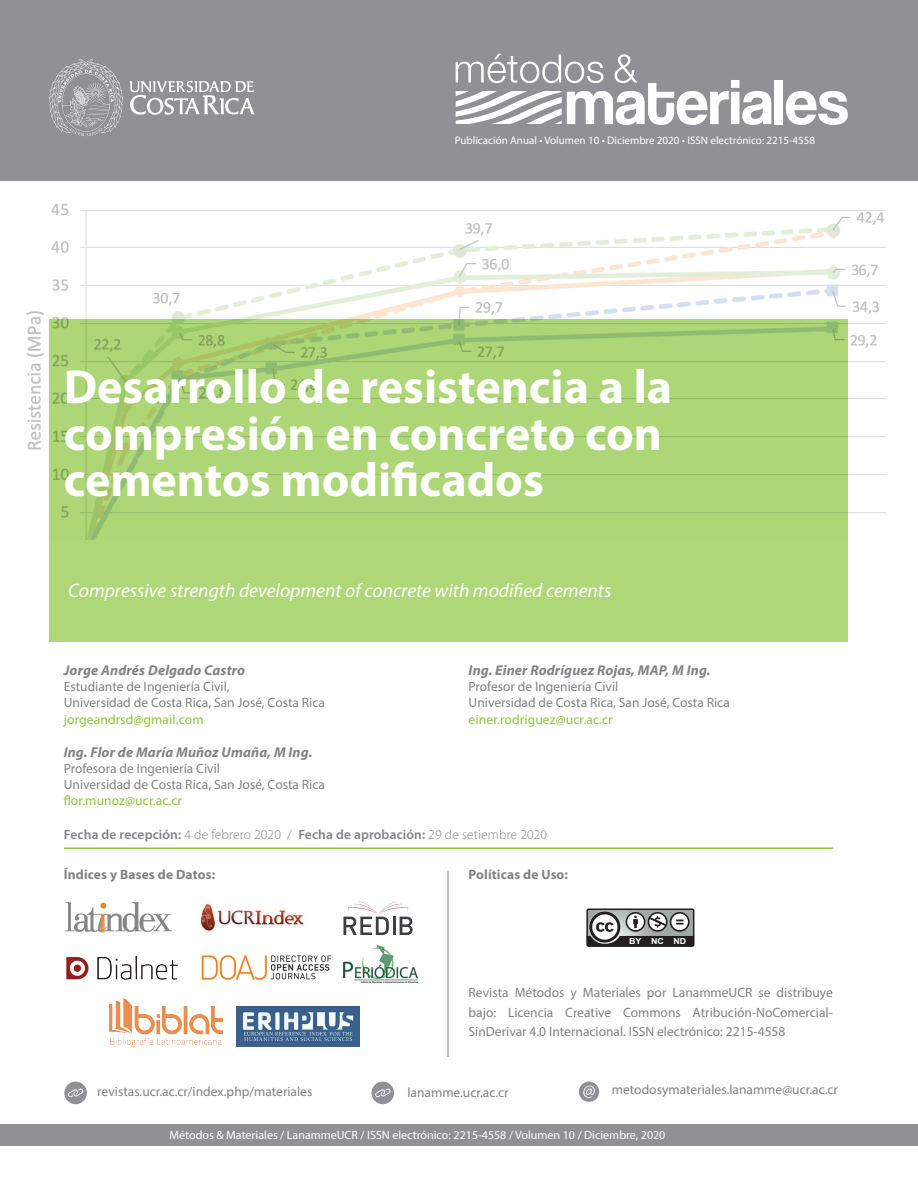
<style>
.page{position:relative;width:918px;height:1188px;background:#fff}
.page>*{position:absolute;margin:0;border:0;box-sizing:border-box;transform-origin:0 0}
.t1{font:700 48px/46.5px "Myriad Pro";color:#fff}
.t2{font:italic 19.5px "Myriad Pro";color:#fff}
.t3{font:italic 700 14.25px "Myriad Pro";letter-spacing:.01em;color:#808285}
.t4{font:13.5px/16.2px "Myriad Pro";color:#808285}
.t5{font:600 13.5px "Myriad Pro";letter-spacing:.01em;color:#808285}
.t6{font:13.5px "Myriad Pro";letter-spacing:.01em;color:#8bc63e}
.t7{font:700 13.5px "Myriad Pro";letter-spacing:.01em;color:#808285}
.t8{font:12px "Myriad Pro";color:#fff}
.t9{font:10.95px "Myriad Pro";color:#fff}
.t10{font:700 8.25px "Arial";color:#fff;scale:1.07 1}
.s1{font-weight:300}
</style>
<div class="page">
<div style="left:0;top:0;width:918px;height:180px;background:#8f9194"></div>
<svg style="left:130px;top:81px;width:125px;height:34px"></svg>
<svg style="left:49px;top:59px;width:74px;height:77px"></svg>
<hr style="left:448px;top:871px;width:1px;height:186px;background:#808285">
<div style="left:775px;top:80px;width:8px;height:44px;background:#fff"></div>
<svg style="left:786px;top:91px;width:62px;height:34px"></svg>
<svg style="left:456px;top:54px;width:315px;height:71px"></svg>
<div style="left:586px;top:909px;width:108px;height:38px;border:2px solid #231f20"></div>
<svg style="left:586px;top:912px;width:109px;height:35px"></svg>
<svg style="left:343px;top:901px;width:70px;height:34px"></svg>
<img style="left:66px;top:956px;width:112px;height:24px">
<img style="left:201px;top:955px;width:131px;height:25px">
<img style="left:200px;top:904px;width:104px;height:28px">
<img style="left:64px;top:902px;width:108px;height:31px">
<img style="left:343px;top:945px;width:75px;height:38px">
<div style="left:0;top:1124px;width:918px;height:22px;background:#8f9194"></div>
<div style="left:579px;top:1082px;width:20px;height:20px;background:#8f9194;border-radius:50%"></div>
<svg style="left:583px;top:1086px;width:12px;height:12px"></svg>
<div style="left:372px;top:1082px;width:22px;height:22px;background:#8f9194;border-radius:50%"></div>
<svg style="left:375px;top:1089px;width:16px;height:8px"></svg>
<div style="left:64px;top:1082px;width:23px;height:22px;background:#8f9194;border-radius:50%"></div>
<svg style="left:68px;top:1089px;width:15px;height:8px"></svg>
<img style="left:109px;top:999px;width:113px;height:48px">
<img style="left:236px;top:1006px;width:124px;height:41px">
<hr style="left:64px;top:848px;width:769px;height:1px;background:#8bc63e">
<img style="left:26px;top:203px;width:860px;height:311px">
<div style="left:49px;top:319px;width:799px;height:322px;background:#add677"></div>
<p class="t9" style="left:455px;top:134px;width:362px">Publicación Anual • Volumen 10 • Diciembre 2020 • ISSN electrónico: 2215-4558</p>
<h1 class="t1" style="left:64px;top:362px;width:610px">Desarrollo de resistencia a la compresión en concreto con cementos modificados</h1>
<h2 class="t2" style="left:68px;top:578px;width:545px">Compressive strength development of concrete with modified cements</h2>
<p class="t3" style="left:64px;top:661px;width:183px">Jorge Andrés Delgado Castro</p>
<p class="t4" style="left:64px;top:678px;width:263px">Estudiante de Ingeniería Civil,<br>Universidad de Costa Rica, San José, Costa Rica</p>
<p class="t6" style="left:64px;top:711px;width:141px">jorgeandrsd@gmail.com</p>
<p class="t3" style="left:64px;top:743px;width:250px">Ing. Flor de María Muñoz Umaña, M Ing.</p>
<p class="t4" style="left:64px;top:760px;width:263px">Profesora de Ingeniería Civil<br>Universidad de Costa Rica, San José, Costa Rica</p>
<p class="t6" style="left:64px;top:793px;width:120px">flor.munoz@ucr.ac.cr</p>
<p class="t3" style="left:469px;top:661px;width:244px">Ing. Einer Rodríguez Rojas, MAP, M Ing.</p>
<p class="t4" style="left:469px;top:678px;width:263px">Profesor de Ingeniería Civil<br>Universidad de Costa Rica, San José, Costa Rica</p>
<p class="t6" style="left:469px;top:711px;width:145px">einer.rodríguez@ucr.ac.cr</p>
<p class="t5" style="left:64px;top:826px;width:485px">Fecha de recepción: <span class="s1">4 de febrero 2020 /</span> Fecha de aprobación: <span class="s1">29 de setiembre 2020</span></p>
<p class="t7" style="left:64px;top:865px;width:153px">Índices y Bases de Datos:</p>
<p class="t7" style="left:469px;top:865px;width:101px">Políticas de Uso:</p>
<p class="t10" style="left:629px;top:936px;width:55px">BY NC ND</p>
<p class="t4" style="left:469px;top:983px;width:366px;line-height:19.5px;text-align:justify">Revista Métodos y Materiales por LanammeUCR se distribuye bajo: Licencia Creative Commons Atribución-NoComercial-SinDerivar 4.0 Internacional. ISSN electrónico: 2215-4558</p>
<p class="t4" style="left:97px;top:1083px;width:217px">revistas.ucr.ac.cr/index.php/materiales</p>
<p class="t4" style="left:407px;top:1084px;width:103px">lanamme.ucr.ac.cr</p>
<p class="t4" style="left:612px;top:1082px;width:228px">metodosymateriales.lanamme@ucr.ac.cr</p>
<p class="t8" style="left:170px;top:1128px;width:497px">Métodos &amp; Materiales / LanammeUCR / ISSN electrónico: 2215-4558 / Volumen 10 / Diciembre, 2020</p>
</div>
